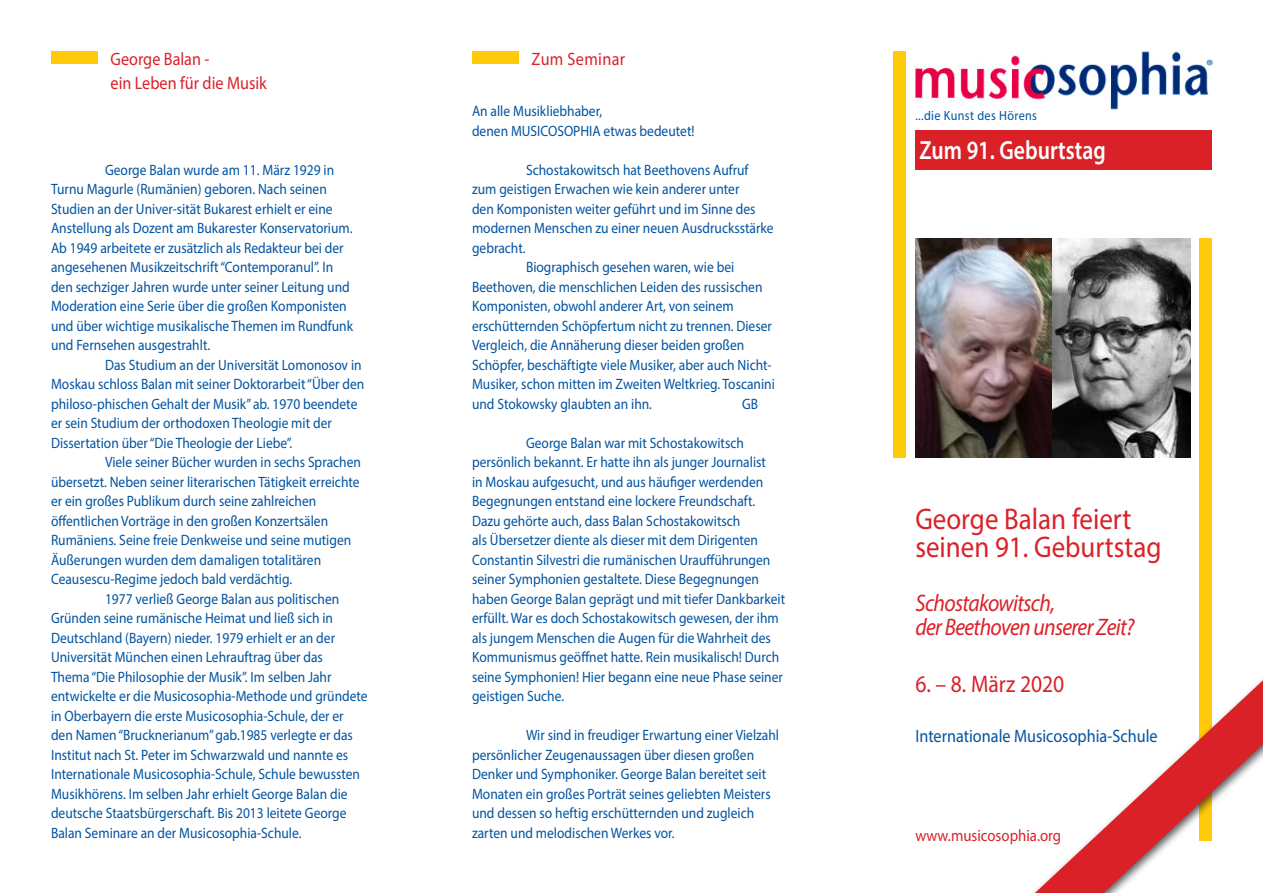
<style>
.page{position:relative;width:1263px;height:893px;background:#fff}
.page>*{position:absolute;margin:0;border:0;box-sizing:border-box;transform-origin:0 0}
.t1{font:30px "Myriad Pro";color:#da2128;scale:.9 1}
.t2{font:600 26.4px "Myriad Pro";color:#fff;scale:.82 1}
.t3{font:italic 24px "Myriad Pro";letter-spacing:-.03em;color:#da2128;scale:.9 1}
.t4{font:24px "Myriad Pro";color:#da2128;scale:.9 1}
.t5{font:18px "Myriad Pro";color:#0153a0;scale:.9 1}
.t6{font:18px "Myriad Pro";color:#da2128;scale:.9 1}
.t7{font:18px "Myriad Pro";letter-spacing:.02em;color:#da2128;scale:.9 1}
.t8{font:condensed 18px "Myriad Pro";color:#0153a0}
.t9{font:16.5px "Myriad Pro";color:#da2128;scale:.9 1}
.t10{font:15px/19.5px "Myriad Pro";color:#0153a0;scale:.9 1}
.t11{font:13.5px "Myriad Pro";letter-spacing:.03em;color:#0153a0;scale:.9 1}
</style>
<div class="page">
<div style="left:51px;top:51px;width:47px;height:12px;background:#feca0a"></div>
<div style="left:472px;top:51px;width:47px;height:12px;background:#feca0a"></div>
<div style="left:915px;top:130px;width:297px;height:40px;background:#da2128"></div>
<div style="left:893px;top:51px;width:12px;height:407px;background:#feca0a"></div>
<div style="left:1199px;top:238px;width:13px;height:602px;background:#feca0a"></div>
<div style="left:984px;top:611px;width:279px;height:282px;background:#fff"></div>
<svg style="left:1035px;top:680px;width:228px;height:213px"></svg>
<img style="left:915px;top:238px;width:276px;height:220px">
<img style="left:915px;top:51px;width:294px;height:59px">
<p class="t6" style="left:111px;top:47px;width:111px">George Balan -</p>
<p class="t6" style="left:111px;top:71px;width:175px">ein Leben für die Musik</p>
<p class="t10" style="left:51px;top:160px;width:337px;text-indent:54px">George Balan wurde am 11. März 1929 in Turnu Magurle (Rumänien) geboren. Nach seinen Studien an der Univer-sität Bukarest erhielt er eine Anstellung als Dozent am Bukarester Konservatorium.<br>Ab 1949 arbeitete er zusätzlich als Redakteur bei der angesehenen Musikzeitschrift “Contemporanul”. In den sechziger Jahren wurde unter seiner Leitung und Moderation eine Serie über die großen Komponisten und über wichtige musikalische Themen im Rundfunk und Fernsehen ausgestrahlt.</p>
<p class="t10" style="left:51px;top:355px;width:350px;text-indent:54px">Das Studium an der Universität Lomonosov in Moskau schloss Balan mit seiner Doktorarbeit “Über den philoso-phischen Gehalt der Musik” ab. 1970 beendete er sein Studium der orthodoxen Theologie mit der Dissertation über “Die Theologie der Liebe”.</p>
<p class="t10" style="left:51px;top:452px;width:346px;text-indent:54px">Viele seiner Bücher wurden in sechs Sprachen übersetzt. Neben seiner literarischen Tätigkeit erreichte er ein großes Publikum durch seine zahlreichen öffentlichen Vorträge in den großen Konzertsälen Rumäniens. Seine freie Denkweise und seine mutigen Äußerungen wurden dem damaligen totalitären Ceausescu-Regime jedoch bald verdächtig.</p>
<p class="t10" style="left:51px;top:589px;width:353px;text-indent:54px">1977 verließ George Balan aus politischen Gründen seine rumänische Heimat und ließ sich in Deutschland (Bayern) nieder. 1979 erhielt er an der Universität München einen Lehrauftrag über das<br>Thema “Die Philosophie der Musik”. Im selben Jahr entwickelte er die Musicosophia-Methode und gründete in Oberbayern die erste Musicosophia-Schule, der er den Namen “Brucknerianum” gab.1985 verlegte er das Institut nach St. Peter im Schwarzwald und nannte es Internationale Musicosophia-Schule, Schule bewussten Musikhörens. Im selben Jahr erhielt George Balan die deutsche Staatsbürgerschaft. Bis 2013 leitete George Balan Seminare an der Musicosophia-Schule.</p>
<p class="t7" style="left:531px;top:48px;width:105px">Zum Seminar</p>
<p class="t10" style="left:472px;top:101px;width:146px">An alle Musikliebhaber,</p>
<p class="t10" style="left:472px;top:121px;width:249px">denen MUSICOSOPHIA etwas bedeutet!</p>
<p class="t10" style="left:472px;top:160px;width:337px;text-indent:54px">Schostakowitsch hat Beethovens Aufruf zum geistigen Erwachen wie kein anderer unter<br>den Komponisten weiter geführt und im Sinne des modernen Menschen zu einer neuen Ausdrucksstärke gebracht.</p>
<p class="t10" style="left:472px;top:257px;width:338px;text-indent:54px">Biographisch gesehen waren, wie bei Beethoven, die menschlichen Leiden des russischen Komponisten, obwohl anderer Art, von seinem erschütternden Schöpfertum nicht zu trennen. Dieser Vergleich, die Annäherung dieser beiden großen Schöpfer, beschäftigte viele Musiker, aber auch Nicht-Musiker, schon mitten im Zweiten Weltkrieg. Toscanini und Stokowsky glaubten an ihn.</p>
<p class="t10" style="left:742px;top:394px;width:19px">GB</p>
<p class="t10" style="left:472px;top:433px;width:349px;text-indent:54px">George Balan war mit Schostakowitsch persönlich bekannt. Er hatte ihn als junger Journalist<br>in Moskau aufgesucht, und aus häufiger werdenden Begegnungen entstand eine lockere Freundschaft.<br>Dazu gehörte auch, dass Balan Schostakowitsch<br>als Übersetzer diente als dieser mit dem Dirigenten Constantin Silvestri die rumänischen Uraufführungen seiner Symphonien gestaltete. Diese Begegnungen haben George Balan geprägt und mit tiefer Dankbarkeit erfüllt. War es doch Schostakowitsch gewesen, der ihm als jungem Menschen die Augen für die Wahrheit des Kommunismus geöffnet hatte. Rein musikalisch! Durch seine Symphonien! Hier begann eine neue Phase seiner geistigen Suche.</p>
<p class="t10" style="left:472px;top:725px;width:343px;text-indent:54px">Wir sind in freudiger Erwartung einer Vielzahl persönlicher Zeugenaussagen über diesen großen Denker und Symphoniker. George Balan bereitet seit Monaten ein großes Porträt seines geliebten Meisters und dessen so heftig erschütternden und zugleich zarten und melodischen Werkes vor.</p>
<p class="t11" style="left:915px;top:107px;width:137px">...die Kunst des Hörens</p>
<p class="t2" style="left:920px;top:133px;width:228px">Zum 91. Geburtstag</p>
<p class="t8" style="left:1206px;top:55px;width:8px">®</p>
<p class="t1" style="left:915px;top:500px;width:241px">George Balan feiert</p>
<p class="t1" style="left:915px;top:529px;width:275px">seinen 91. Geburtstag</p>
<p class="t3" style="left:915px;top:588px;width:157px">Schostakowitsch,</p>
<p class="t3" style="left:915px;top:612px;width:245px">der Beethoven unserer Zeit?</p>
<p class="t4" style="left:915px;top:669px;width:167px">6. – 8. März 2020</p>
<p class="t5" style="left:915px;top:725px;width:271px">Internationale Musicosophia-Schule</p>
<p class="t9" style="left:915px;top:826px;width:164px">www.musicosophia.org</p>
</div>
